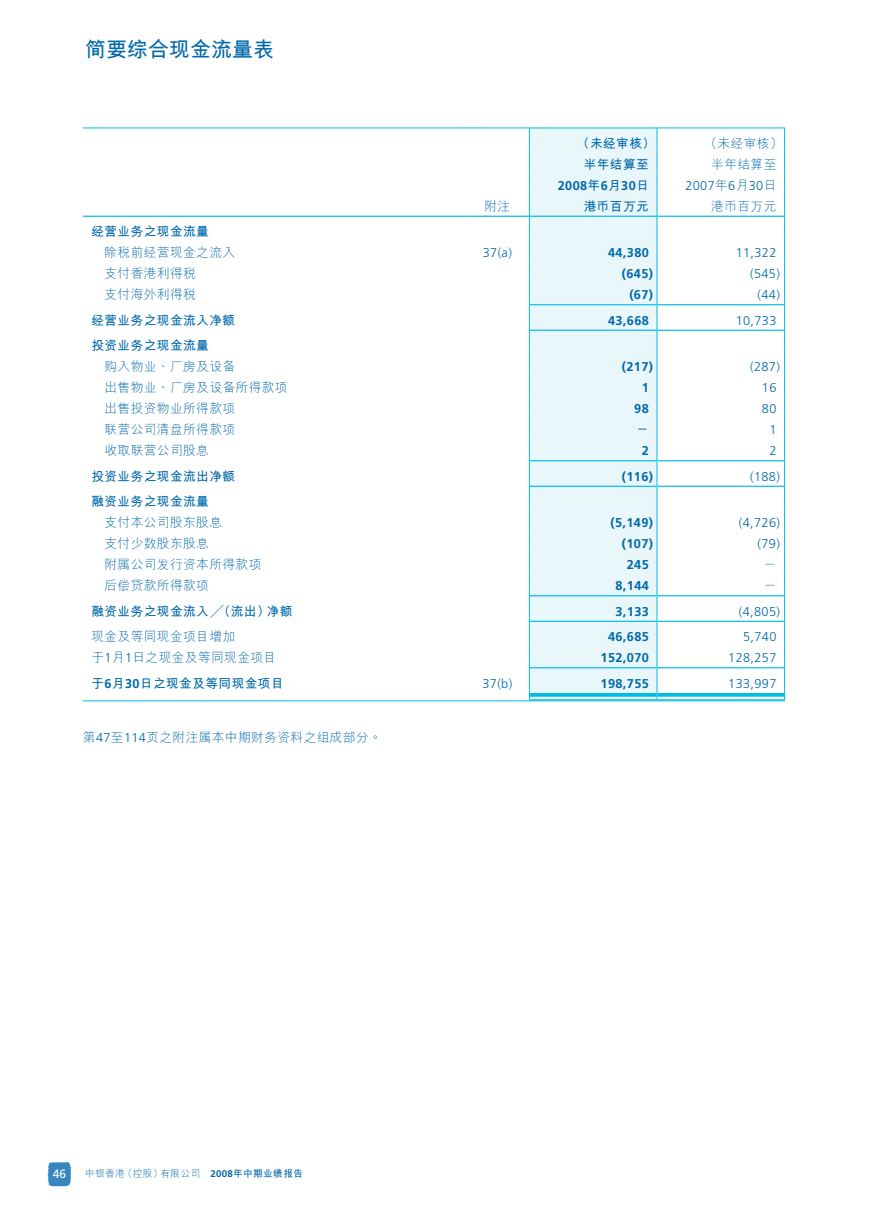
<style>
.page{position:relative;width:893px;height:1212px;background:#fff}
.page>*{position:absolute;margin:0;border:0;box-sizing:border-box;transform-origin:0 0}
.t1{font:700 21px "M Hei HKS";color:#0068a9}
._50_C_Table_Text{font:300 12.75px "M Hei HKS";letter-spacing:.03em;color:#0068a9}
._50_C_Table_Text-2{font:700 12.75px "M Hei HKS";letter-spacing:.03em;color:#0068a9}
._50_C_Table_Text-3{font:300 12.75px "Frutiger LT Std";letter-spacing:.03em;color:#0068a9}
._50_C_Table_Text-4{font:700 12.75px "Frutiger LT Std";letter-spacing:.03em;color:#0068a9}
._00_C_Body_Text{font:300 12.75px "M Hei HKS";letter-spacing:.03em;color:#0068a9}
.t2{font:12px "Frutiger LT Std";color:#fff}
.t3{font:300 9.75px "M Hei HKS";letter-spacing:.03em;color:#0068a9}
.s1{font-family:"M Hei HKS"}
.s2{font-family:"Frutiger LT Std"}
.s3{font-family:"Frutiger LT Std";font-weight:700}
.s4{font-weight:700}
</style>
<div class="page">
<img style="left:47px;top:1161px;width:24px;height:26px">
<div style="left:530px;top:129px;width:127px;height:570px;background:#e9f7fb"></div>
<hr style="left:83px;top:128px;width:383px;height:1px;background:#02bce5">
<hr style="left:466px;top:128px;width:63px;height:1px;background:#02bce5">
<hr style="left:529px;top:128px;width:128px;height:1px;background:#02bce5">
<hr style="left:657px;top:128px;width:128px;height:1px;background:#02bce5">
<hr style="left:83px;top:700px;width:383px;height:1px;background:#02bce5">
<hr style="left:466px;top:700px;width:63px;height:1px;background:#02bce5">
<hr style="left:529px;top:700px;width:128px;height:1px;background:#02bce5">
<hr style="left:657px;top:700px;width:128px;height:1px;background:#02bce5">
<svg style="left:529px;top:128px;width:1px;height:572px"></svg>
<svg style="left:657px;top:128px;width:1px;height:571px"></svg>
<svg style="left:784px;top:128px;width:1px;height:572px"></svg>
<hr style="left:83px;top:216px;width:383px;height:1px;background:#02bce5">
<hr style="left:466px;top:216px;width:63px;height:1px;background:#02bce5">
<hr style="left:530px;top:216px;width:127px;height:1px;background:#02bce5">
<hr style="left:657px;top:216px;width:127px;height:1px;background:#02bce5">
<hr style="left:530px;top:304px;width:127px;height:1px;background:#02bce5">
<hr style="left:657px;top:304px;width:127px;height:1px;background:#02bce5">
<hr style="left:530px;top:330px;width:127px;height:1px;background:#02bce5">
<hr style="left:657px;top:330px;width:127px;height:1px;background:#02bce5">
<hr style="left:530px;top:460px;width:127px;height:1px;background:#02bce5">
<hr style="left:657px;top:460px;width:127px;height:1px;background:#02bce5">
<hr style="left:530px;top:486px;width:127px;height:1px;background:#02bce5">
<hr style="left:657px;top:486px;width:127px;height:1px;background:#02bce5">
<hr style="left:530px;top:595px;width:127px;height:1px;background:#02bce5">
<hr style="left:657px;top:595px;width:127px;height:1px;background:#02bce5">
<hr style="left:530px;top:621px;width:127px;height:1px;background:#02bce5">
<hr style="left:657px;top:621px;width:127px;height:1px;background:#02bce5">
<hr style="left:530px;top:667px;width:127px;height:1px;background:#02bce5">
<hr style="left:657px;top:667px;width:127px;height:1px;background:#02bce5">
<svg style="left:530px;top:693px;width:127px;height:4px"></svg>
<hr style="left:530px;top:699px;width:127px;height:1px;background:#02bce5">
<svg style="left:657px;top:693px;width:127px;height:4px"></svg>
<hr style="left:657px;top:699px;width:127px;height:1px;background:#02bce5">
<p class="t1" style="left:85px;top:34px;width:191px">簡要綜合現金流量表</p>
<p class="_50_C_Table_Text-2" style="left:577px;top:134px;width:80px">（未經審核）</p>
<p class="_50_C_Table_Text" style="left:704px;top:134px;width:80px">（未經審核）</p>
<p class="_50_C_Table_Text-2" style="left:584px;top:155px;width:67px">半年結算至</p>
<p class="_50_C_Table_Text" style="left:711px;top:155px;width:67px">半年結算至</p>
<p class="_50_C_Table_Text-4" style="left:558px;top:178px;width:93px">2008<span class="s1">年</span>6<span class="s1">月</span>30<span class="s1">日</span></p>
<p class="_50_C_Table_Text-3" style="left:685px;top:178px;width:93px">2007<span class="s1">年</span>6<span class="s1">月</span>30<span class="s1">日</span></p>
<p class="_50_C_Table_Text" style="left:484px;top:197px;width:27px">附註</p>
<p class="_50_C_Table_Text-2" style="left:584px;top:197px;width:67px">港幣百萬元</p>
<p class="_50_C_Table_Text" style="left:711px;top:197px;width:67px">港幣百萬元</p>
<p class="_50_C_Table_Text-2" style="left:91px;top:222px;width:119px">經營業務之現金流量</p>
<p class="_50_C_Table_Text" style="left:105px;top:244px;width:132px">除稅前經營現金之流入</p>
<p class="_50_C_Table_Text-3" style="left:483px;top:246px;width:31px">37(a)</p>
<p class="_50_C_Table_Text-4" style="left:608px;top:245px;width:42px">44,380</p>
<p class="_50_C_Table_Text-3" style="left:736px;top:246px;width:42px">11,322</p>
<p class="_50_C_Table_Text" style="left:105px;top:265px;width:93px">支付香港利得稅</p>
<p class="_50_C_Table_Text-4" style="left:622px;top:266px;width:33px">(645)</p>
<p class="_50_C_Table_Text-3" style="left:750px;top:267px;width:31px">(545)</p>
<p class="_50_C_Table_Text" style="left:105px;top:286px;width:93px">支付海外利得稅</p>
<p class="_50_C_Table_Text-4" style="left:629px;top:287px;width:25px">(67)</p>
<p class="_50_C_Table_Text-3" style="left:758px;top:288px;width:24px">(44)</p>
<p class="_50_C_Table_Text-2" style="left:91px;top:311px;width:145px">經營業務之現金流入淨額</p>
<p class="_50_C_Table_Text-4" style="left:608px;top:313px;width:42px">43,668</p>
<p class="_50_C_Table_Text-3" style="left:736px;top:313px;width:42px">10,733</p>
<p class="_50_C_Table_Text-2" style="left:91px;top:336px;width:119px">投資業務之現金流量</p>
<p class="_50_C_Table_Text" style="left:105px;top:358px;width:132px">購入物業、廠房及設備</p>
<p class="_50_C_Table_Text-4" style="left:622px;top:359px;width:33px">(217)</p>
<p class="_50_C_Table_Text-3" style="left:750px;top:360px;width:31px">(287)</p>
<p class="_50_C_Table_Text" style="left:105px;top:379px;width:185px">出售物業、廠房及設備所得款項</p>
<p class="_50_C_Table_Text-4" style="left:642px;top:380px;width:9px">1</p>
<p class="_50_C_Table_Text-3" style="left:762px;top:381px;width:16px">16</p>
<p class="_50_C_Table_Text" style="left:105px;top:400px;width:132px">出售投資物業所得款項</p>
<p class="_50_C_Table_Text-4" style="left:634px;top:401px;width:16px">98</p>
<p class="_50_C_Table_Text-3" style="left:762px;top:402px;width:16px">80</p>
<p class="_50_C_Table_Text" style="left:105px;top:421px;width:132px">聯營公司清盤所得款項</p>
<p class="_50_C_Table_Text-2" style="left:636px;top:420px;width:14px">－</p>
<p class="_50_C_Table_Text-3" style="left:769px;top:423px;width:9px">1</p>
<p class="_50_C_Table_Text" style="left:105px;top:442px;width:106px">收取聯營公司股息</p>
<p class="_50_C_Table_Text-4" style="left:642px;top:443px;width:9px">2</p>
<p class="_50_C_Table_Text-3" style="left:769px;top:444px;width:9px">2</p>
<p class="_50_C_Table_Text-2" style="left:91px;top:467px;width:145px">投資業務之現金流出淨額</p>
<p class="_50_C_Table_Text-4" style="left:622px;top:469px;width:33px">(116)</p>
<p class="_50_C_Table_Text-3" style="left:750px;top:469px;width:31px">(188)</p>
<p class="_50_C_Table_Text-2" style="left:91px;top:492px;width:119px">融資業務之現金流量</p>
<p class="_50_C_Table_Text" style="left:105px;top:514px;width:119px">支付本公司股東股息</p>
<p class="_50_C_Table_Text-4" style="left:611px;top:515px;width:44px">(5,149)</p>
<p class="_50_C_Table_Text-3" style="left:739px;top:516px;width:43px">(4,726)</p>
<p class="_50_C_Table_Text" style="left:105px;top:535px;width:106px">支付少數股東股息</p>
<p class="_50_C_Table_Text-4" style="left:622px;top:536px;width:33px">(107)</p>
<p class="_50_C_Table_Text-3" style="left:758px;top:537px;width:24px">(79)</p>
<p class="_50_C_Table_Text" style="left:105px;top:556px;width:158px">附屬公司發行資本所得款項</p>
<p class="_50_C_Table_Text-4" style="left:627px;top:557px;width:23px">245</p>
<p class="_50_C_Table_Text" style="left:764px;top:556px;width:14px">－</p>
<p class="_50_C_Table_Text" style="left:105px;top:577px;width:106px">後償貸款所得款項</p>
<p class="_50_C_Table_Text-4" style="left:615px;top:578px;width:35px">8,144</p>
<p class="_50_C_Table_Text" style="left:764px;top:577px;width:14px">－</p>
<p class="_50_C_Table_Text-2" style="left:91px;top:602px;width:203px">融資業務之現金流入╱（流出）淨額</p>
<p class="_50_C_Table_Text-4" style="left:615px;top:604px;width:35px">3,133</p>
<p class="_50_C_Table_Text-3" style="left:739px;top:604px;width:43px">(4,805)</p>
<p class="_50_C_Table_Text" style="left:91px;top:628px;width:145px">現金及等同現金項目增加</p>
<p class="_50_C_Table_Text-4" style="left:608px;top:629px;width:42px">46,685</p>
<p class="_50_C_Table_Text-3" style="left:743px;top:630px;width:35px">5,740</p>
<p class="_50_C_Table_Text" style="left:91px;top:649px;width:186px">於<span class="s2">1</span>月<span class="s2">1</span>日之現金及等同現金項目</p>
<p class="_50_C_Table_Text-4" style="left:601px;top:650px;width:50px">152,070</p>
<p class="_50_C_Table_Text-3" style="left:728px;top:651px;width:50px">128,257</p>
<p class="_50_C_Table_Text-2" style="left:91px;top:674px;width:194px">於<span class="s2">6</span>月<span class="s2">30</span>日之現金及等同現金項目</p>
<p class="_50_C_Table_Text-3" style="left:482px;top:676px;width:31px">37(b)</p>
<p class="_50_C_Table_Text-4" style="left:601px;top:676px;width:50px">198,755</p>
<p class="_50_C_Table_Text-3" style="left:728px;top:676px;width:50px">133,997</p>
<p class="_00_C_Body_Text" style="left:83px;top:728px;width:301px">第<span class="s2">47</span>至<span class="s2">114</span>頁之附註屬本中期財務資料之組成部分。</p>
<p class="t2" style="left:53px;top:1167px;width:15px">46</p>
<p class="t3" style="left:85px;top:1167px;width:220px">中銀香港（控股）有限公司 <span class="s3">2008</span><span class="s4">年中期業績報告</span></p>
</div>
